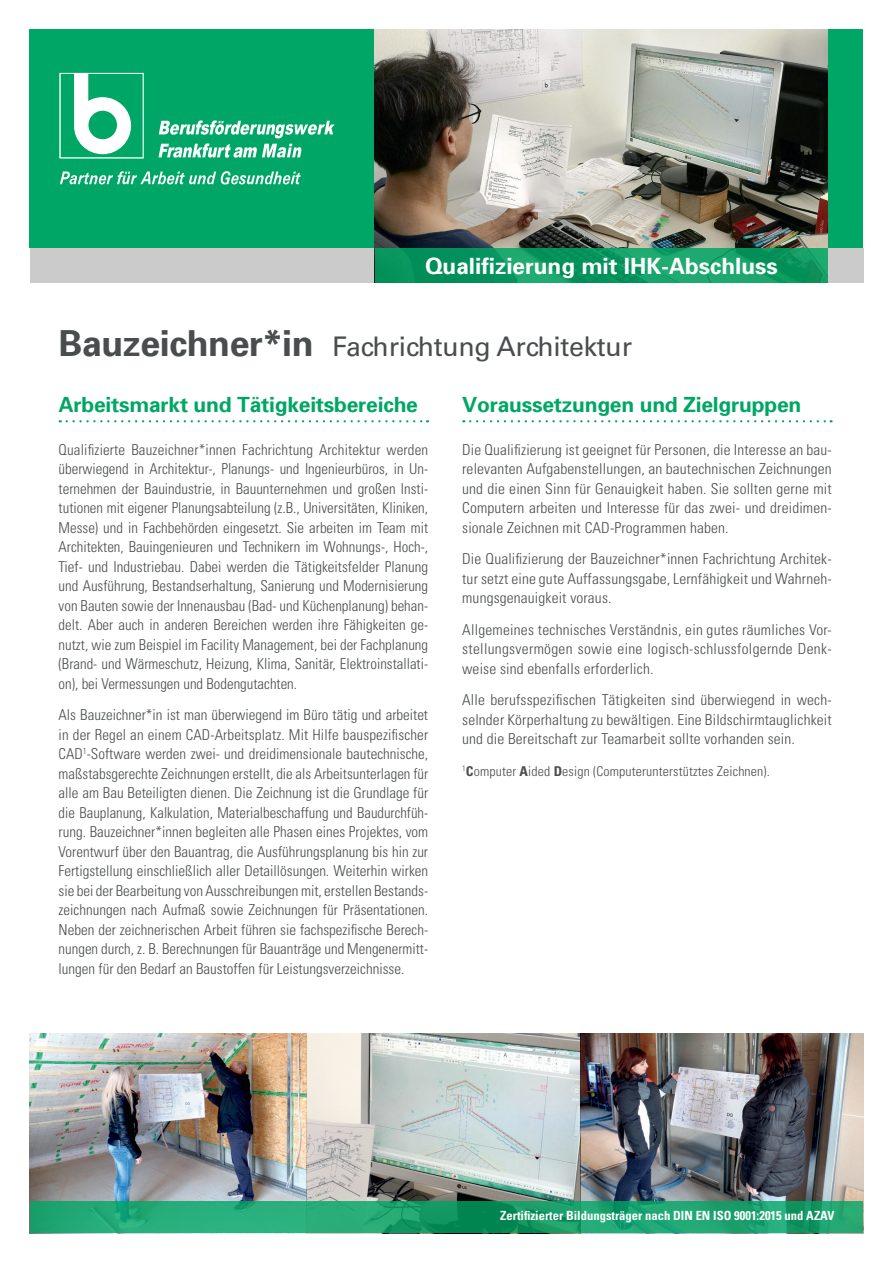
<style>
.page{position:relative;width:893px;height:1263px;background:#fff}
.page>*{position:absolute;margin:0;border:0;box-sizing:border-box;transform-origin:0 0}
.t1{font:27px "Univers LT Std";letter-spacing:-.01em;color:#4a4d4e}
.t2{font:700 22.5px "Univers 65";color:#fff}
.Headline{font:700 21px "Univers 65";letter-spacing:-.01em;color:#00a665}
.t3{font:300 condensed 15px/19.5px "Univers LT Std";letter-spacing:.01em;color:#4a4d4e;text-align:justify}
.t4{font:300 condensed 13.5px "Univers LT Std";letter-spacing:.01em;color:#4a4d4e}
.t5{font:700 condensed 12.6px "Univers LT Std";color:#fff}
.s1{font-family:"Univers 65";font-weight:700;font-size:36px}
.s2{font-weight:700}
</style>
<div class="page">
<div style="left:30px;top:248px;width:833px;height:34px;background:#cbcbcb"></div>
<div style="left:30px;top:30px;width:833px;height:218px;background:#00a665"></div>
<img style="left:30px;top:1033px;width:833px;height:200px">
<svg style="left:67px;top:420px;width:361px;height:2px"></svg>
<svg style="left:470px;top:420px;width:362px;height:2px"></svg>
<svg style="left:60px;top:171px;width:241px;height:13px"></svg>
<svg style="left:74px;top:75px;width:58px;height:80px"></svg>
<svg style="left:159px;top:120px;width:176px;height:38px"></svg>
<img style="left:375px;top:30px;width:453px;height:218px">
<svg style="left:375px;top:248px;width:453px;height:34px;background:#0d9a62"></svg>
<svg style="left:30px;top:1201px;width:832px;height:32px;background:#1da36f"></svg>
<div style="left:60px;top:73px;width:84px;height:85px;border:1px solid #fff"></div>
<p class="t2" style="left:425px;top:251px;width:354px">Qualifizierung mit IHK-Abschluss</p>
<p class="t1" style="left:59px;top:330px;width:575px"><span class="s1">Bauzeichner*in</span> Fachrichtung Architektur</p>
<p class="Headline" style="left:59px;top:391px;width:361px">Arbeitsmarkt und Tätigkeitsbereiche</p>
<p class="t3" style="left:59px;top:440px;width:371px">Qualifizierte Bauzeichner*innen Fachrichtung Architektur werden überwiegend in Architektur-, Planungs- und Ingenieurbüros, in Un&shy;ternehmen der Bauindustrie, in Bauunternehmen und großen Insti&shy;tutionen mit eigener Planungsabteilung (z.B., Universitäten, Kliniken, Messe) und in Fachbehörden eingesetzt. Sie arbeiten im Team mit Architekten, Bauingenieuren und Technikern im Wohnungs-, Hoch-, Tief- und Industriebau. Dabei werden die Tätigkeitsfelder Planung und Ausführung, Bestandserhaltung, Sanierung und Modernisierung von Bauten sowie der Innenausbau (Bad- und Küchenplanung) behan&shy;delt. Aber auch in anderen Bereichen werden ihre Fähigkeiten ge&shy;nutzt, wie zum Beispiel im Facility Management, bei der Fachplanung (Brand- und Wärmeschutz, Heizung, Klima, Sanitär, Elektroinstallati&shy;on), bei Vermessungen und Bodengutachten.</p>
<p class="t3" style="left:59px;top:705px;width:371px">Als Bauzeichner*in ist man überwiegend im Büro tätig und arbeitet in der Regel an einem CAD-Arbeitsplatz. Mit Hilfe bauspezifischer CAD<sup>1</sup>-Software werden zwei- und dreidimensionale bautechnische, maßstabsgerechte Zeichnungen erstellt, die als Arbeitsunterlagen für alle am Bau Beteiligten dienen. Die Zeichnung ist die Grundlage für die Bauplanung, Kalkulation, Materialbeschaffung und Baudurchfüh&shy;rung. Bauzeichner*innen begleiten alle Phasen eines Projektes, vom Vorentwurf über den Bauantrag, die Ausführungsplanung bis hin zur Fertigstellung einschließlich aller Detaillösungen. Weiterhin wirken sie bei der Bearbeitung von Ausschreibungen mit, erstellen Bestands&shy;zeichnungen nach Aufmaß sowie Zeichnungen für Präsentationen.<br>Neben der zeichnerischen Arbeit führen sie fachspezifische Berech&shy;nungen durch, z. B. Berechnungen für Bauanträge und Mengenermitt&shy;lungen für den Bedarf an Baustoffen für Leistungsverzeichnisse.</p>
<p class="Headline" style="left:462px;top:391px;width:341px">Voraussetzungen und Zielgruppen</p>
<p class="t3" style="left:462px;top:440px;width:371px">Die Qualifizierung ist geeignet für Personen, die Interesse an bau&shy;relevanten Aufgabenstellungen, an bautechnischen Zeichnungen und die einen Sinn für Genauigkeit haben. Sie sollten gerne mit Computern arbeiten und Interesse für das zwei- und dreidimen&shy;sionale Zeichnen mit CAD-Programmen haben.</p>
<p class="t3" style="left:462px;top:549px;width:371px">Die Qualifizierung der Bauzeichner*innen Fachrichtung Architek&shy;tur setzt eine gute Auffassungsgabe, Lernfähigkeit und Wahrneh&shy;mungsgenauigkeit voraus.</p>
<p class="t3" style="left:462px;top:620px;width:371px">Allgemeines technisches Verständnis, ein gutes räumliches Vor&shy;stellungsvermögen sowie eine logisch-schlussfolgernde Denk&shy;weise sind ebenfalls erforderlich.</p>
<p class="t3" style="left:462px;top:690px;width:371px">Alle berufsspezifischen Tätigkeiten sind überwiegend in wech&shy;selnder Körperhaltung zu bewältigen. Eine Bildschirmtauglichkeit und die Bereitschaft zur Teamarbeit sollte vorhanden sein.</p>
<p class="t4" style="left:462px;top:763px;width:309px"><sup>1</sup><span class="s2">C</span>omputer <span class="s2">A</span>ided <span class="s2">D</span>esign (Computerunterstütztes Zeichnen).</p>
<p class="t5" style="left:500px;top:1208px;width:336px">Zertifizierter Bildungsträger nach DIN EN ISO 9001:2015 und AZAV</p>
</div>
